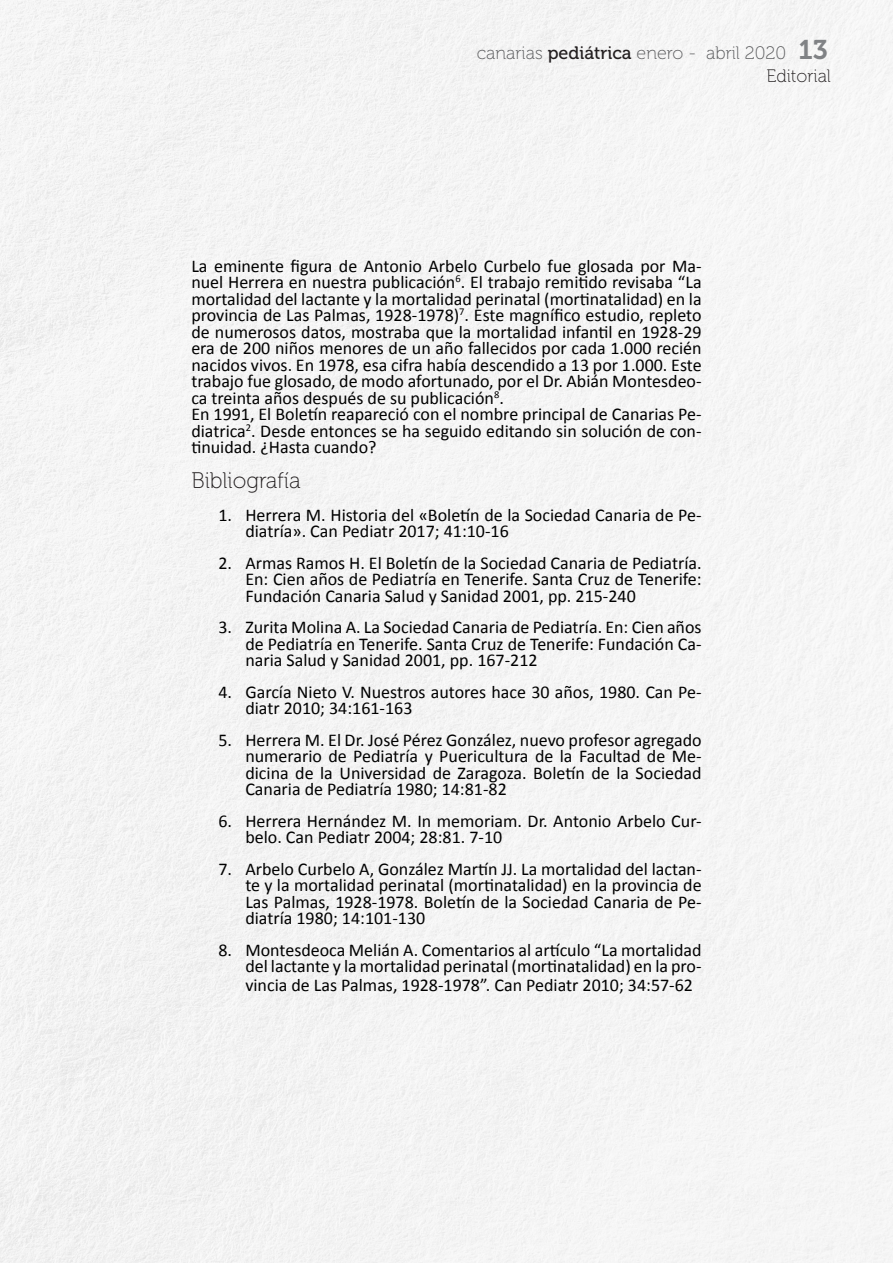
<style>
.page{position:relative;width:893px;height:1263px;background:#f4f4f4}
.page>*{position:absolute;margin:0;border:0;box-sizing:border-box;transform-origin:0 0}
.t1{font:22.5px "Museo 100";color:#231f20}
.t2{font:18px/16.5px "Calibri";color:#000;text-align:justify}
.t3{font:18px/23px "Museo 100";color:#57585a;text-align:right}
.s1{font-family:"Museo 500";color:#231f20}
.s2{font-family:"Museo 700";font-size:27px;color:#808285}
.s3{color:#231f20}
</style>
<div class="page">
<p class="t3" style="left:477px;top:41px;width:356px">canarias <span class="s1">pediátrica</span> enero - abril 2020 <span class="s2">13<br></span><span class="s3">Editorial</span></p>
<p class="t2" style="left:191px;top:257px;width:512px">La eminente figura de Antonio Arbelo Curbelo fue glosada por Ma&shy;nuel Herrera en nuestra publicación<sup>6</sup>. El trabajo remitido revisaba “La mortalidad del lactante y la mortalidad perinatal (mortinatalidad) en la provincia de Las Palmas, 1928-1978)<sup>7</sup>. Este magnífico estudio, repleto de numerosos datos, mostraba que la mortalidad infantil en 1928-29 era de 200 niños menores de un año fallecidos por cada 1.000 recién nacidos vivos. En 1978, esa cifra había descendido a 13 por 1.000. Este trabajo fue glosado, de modo afortunado, por el Dr. Abián Montesdeo&shy;ca treinta años después de su publicación<sup>8</sup>.</p>
<p class="t2" style="left:191px;top:405px;width:512px">En 1991, El Boletín reapareció con el nombre principal de Canarias Pe&shy;diatrica<sup>2</sup>. Desde entonces se ha seguido editando sin solución de con&shy;tinuidad. ¿Hasta cuando?</p>
<p class="t1" style="left:191px;top:468px;width:111px">Bibliografía</p>
<p class="t2" style="left:245px;top:506px;width:458px;text-indent:-27px">1. Herrera M. Historia del «Boletín de la Sociedad Canaria de Pe&shy;diatría». Can Pediatr 2017; 41:10-16</p>
<p class="t2" style="left:245px;top:554px;width:458px;text-indent:-27px">2. Armas Ramos H. El Boletín de la Sociedad Canaria de Pediatría.<br>En: Cien años de Pediatría en Tenerife. Santa Cruz de Tenerife:<br>Fundación Canaria Salud y Sanidad 2001, pp. 215-240</p>
<p class="t2" style="left:245px;top:618px;width:458px;text-indent:-27px">3. Zurita Molina A. La Sociedad Canaria de Pediatría. En: Cien años de Pediatría en Tenerife. Santa Cruz de Tenerife: Fundación Ca&shy;naria Salud y Sanidad 2001, pp. 167-212</p>
<p class="t2" style="left:245px;top:683px;width:458px;text-indent:-27px">4. García Nieto V. Nuestros autores hace 30 años, 1980. Can Pe&shy;diatr 2010; 34:161-163</p>
<p class="t2" style="left:245px;top:731px;width:458px;text-indent:-27px">5. Herrera M. El Dr. José Pérez González, nuevo profesor agregado numerario de Pediatría y Puericultura de la Facultad de Me&shy;dicina de la Universidad de Zaragoza. Boletín de la Sociedad Canaria de Pediatría 1980; 14:81-82</p>
<p class="t2" style="left:245px;top:812px;width:458px;text-indent:-27px">6. Herrera Hernández M. In memoriam. Dr. Antonio Arbelo Cur&shy;belo. Can Pediatr 2004; 28:81. 7-10</p>
<p class="t2" style="left:245px;top:860px;width:458px;text-indent:-27px">7. Arbelo Curbelo A, González Martín JJ. La mortalidad del lactan&shy;te y la mortalidad perinatal (mortinatalidad) en la provincia de Las Palmas, 1928-1978. Boletín de la Sociedad Canaria de Pe&shy;diatría 1980; 14:101-130</p>
<p class="t2" style="left:218px;top:941px;width:485px;text-align:right">8. Montesdeoca Melián A. Comentarios al artículo “La mortalidad del lactante y la mortalidad perinatal (mortinatalidad) en la pro-</p>
<p class="t2" style="left:245px;top:975px;width:449px">vincia de Las Palmas, 1928-1978”. Can Pediatr 2010; 34:57-62</p>
</div>
